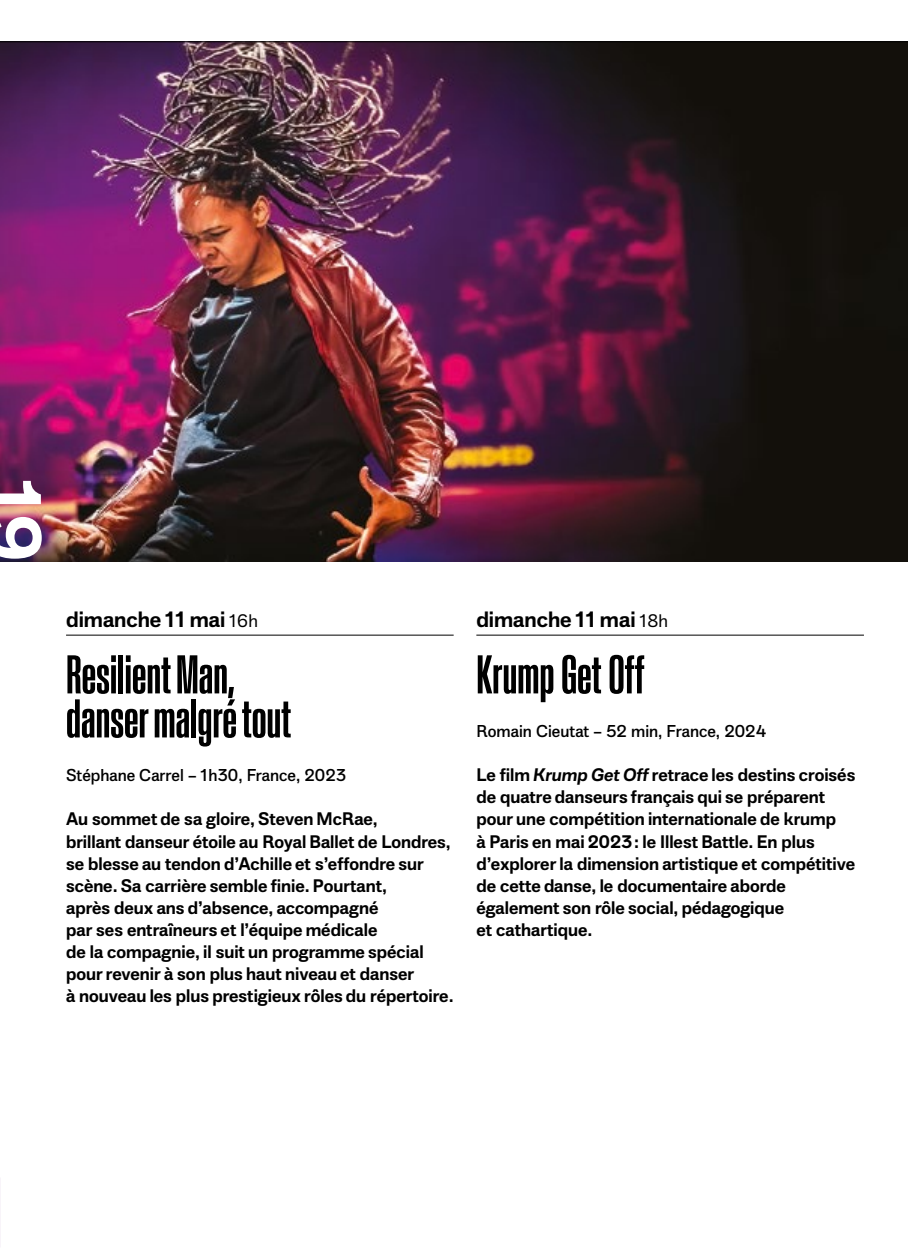
<style>
.page{position:relative;width:908px;height:1248px;background:#fff}
.page>*{position:absolute;margin:0;border:0;box-sizing:border-box;transform-origin:0 0}
.t1{font:600 76px "Album Sans";color:#fff}
.t2{font:500 ultra-condensed 54px/44px "Baikal";color:#000}
.t3{font:600 22px "Album Sans";color:#000}
.t4{font:600 18px/22px "Album Sans";color:#000}
.t5{font:17px "Album Sans";color:#000}
.s1{font-weight:400;font-size:18px}
.s2{font-style:italic}
</style>
<div class="page">
<img style="left:0;top:42px;width:907px;height:519px">
<hr style="left:0;top:41px;width:907px;height:1px;background:#000">
<hr style="left:66px;top:634px;width:387px;height:1px;background:#000">
<hr style="left:476px;top:634px;width:387px;height:1px;background:#000">
<h1 class="t1" style="left:72px;top:479px;width:84px;rotate:90deg">19</h1>
<p class="t3" style="left:66px;top:602px;width:193px">dimanche 11 mai <span class="s1">16h</span></p>
<h2 class="t2" style="left:66px;top:652px;width:227px">Resilient Man, danser malgré tout</h2>
<p class="t5" style="left:66px;top:762px;width:281px">Stéphane Carrel – 1h30, France, 2023</p>
<p class="t4" style="left:66px;top:806px;width:389px">Au sommet de sa gloire, Steven McRae,<br>brillant danseur étoile au Royal Ballet de Londres, se blesse au tendon d’Achille et s’effondre sur scène. Sa carrière semble finie. Pourtant,<br>après deux ans d’absence, accompagné<br>par ses entraîneurs et l’équipe médicale<br>de la compagnie, il suit un programme spécial pour revenir à son plus haut niveau et danser<br>à nouveau les plus prestigieux rôles du répertoire.</p>
<p class="t3" style="left:476px;top:602px;width:193px">dimanche 11 mai <span class="s1">18h</span></p>
<h2 class="t2" style="left:476px;top:652px;width:170px">KrumpGetOff</h2>
<p class="t5" style="left:476px;top:718px;width:291px">Romain Cieutat – 52 min, France, 2024</p>
<p class="t4" style="left:476px;top:762px;width:380px">Le film <span class="s2">Krump Get Off</span> retrace les destins croisés de quatre danseurs français qui se préparent pour une compétition internationale de krump<br>à Paris en mai 2023 : le Illest Battle. En plus d’explorer la dimension artistique et compétitive de cette danse, le documentaire aborde également son rôle social, pédagogique<br>et cathartique.</p>
</div>
